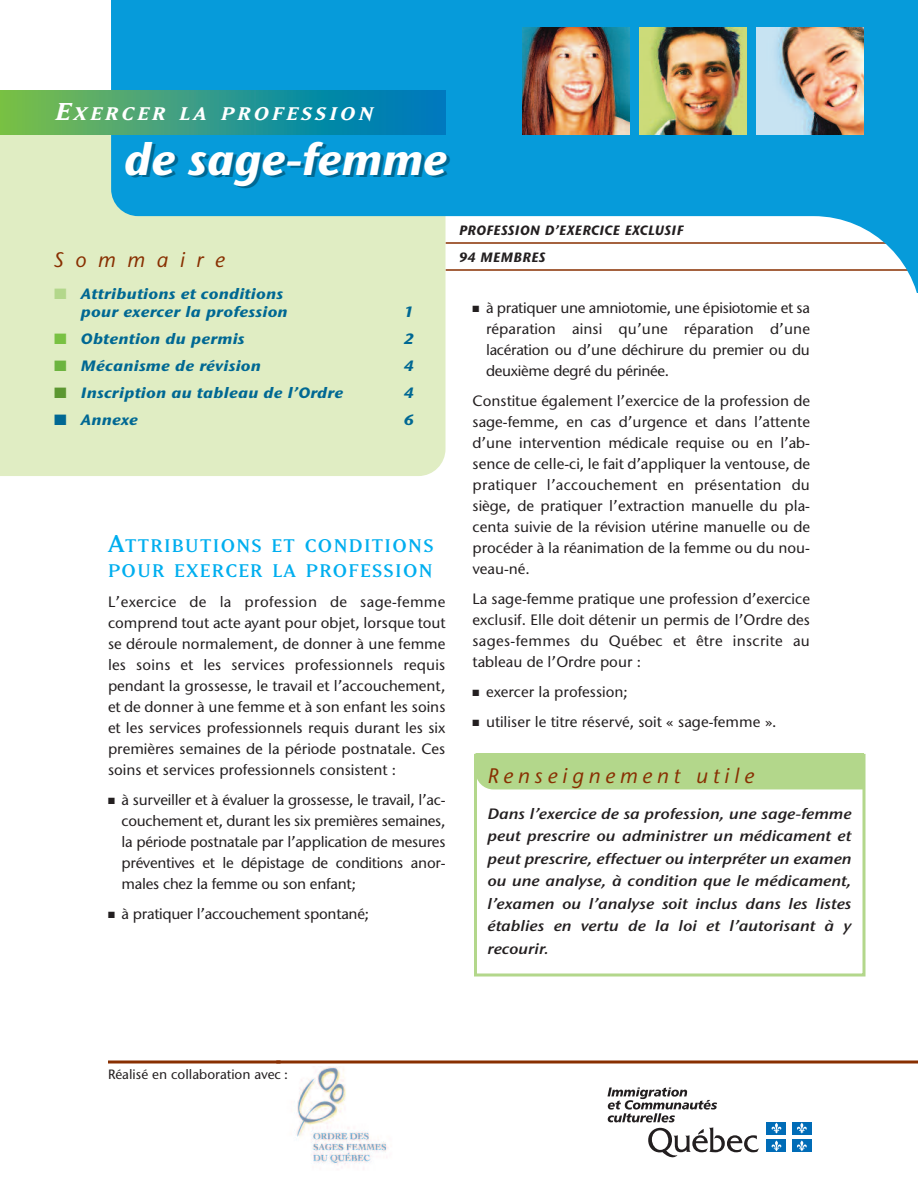
<style>
.page{position:relative;width:918px;height:1188px;background:#fff}
.page>*{position:absolute;margin:0;border:0;box-sizing:border-box;transform-origin:0 0}
.t1{font:italic 700 45px "Bell Stone Sans";color:#fff}
.t2{font:italic 21px "Bell Stone Sans";letter-spacing:.23em;color:#882f01}
.t3{font:italic 21px "Bell Stone Sans";letter-spacing:.545em;color:#882f01}
.t4{font:18px/25.5px "Matrix";letter-spacing:.065em;color:#00aeef;scale:1.15 1}
.t5{font:italic 700 18px "Matrix";color:#fff;scale:1.15 1}
.t6{font:15px/21px "Bell Stone Sans";color:#231f20;text-align:justify}
.t7{font:italic 600 15px/22.5px "Bell Stone Sans";color:#231f20;text-align:justify;scale:1.1 1}
.t8{font:italic 700 15px/18px "Bell Stone Sans";letter-spacing:.01em;color:#006893;scale:1.1 1}
.t9{font:italic 700 13.5px/27px "Bell Stone Sans";letter-spacing:.03em;color:#231f20}
.t10{font:13.5px "Bell Stone Sans";color:#231f20}
.s1{font-size:24px}
.s2{color:#b3d78b}
.s3{color:#79c142}
.s4{color:#6cb43f}
.s5{color:#5c9731}
</style>
<div class="page">
<div style="left:0;top:135px;width:446px;height:341px;background:#e0edc3"></div>
<svg style="left:111px;top:0;width:807px;height:292px;fill:#069bda"></svg>
<svg style="left:0;top:90px;width:446px;height:45px;background:#309989"></svg>
<svg style="left:608px;top:1088px;width:151px;height:69px"></svg>
<div style="left:767px;top:1122px;width:19px;height:12px;background:#006cb7"></div>
<svg style="left:771px;top:1123px;width:11px;height:11px"></svg>
<div style="left:792px;top:1122px;width:20px;height:12px;background:#006cb7"></div>
<svg style="left:797px;top:1123px;width:10px;height:11px"></svg>
<div style="left:767px;top:1140px;width:19px;height:12px;background:#006cb7"></div>
<svg style="left:771px;top:1140px;width:11px;height:11px"></svg>
<div style="left:792px;top:1140px;width:20px;height:12px;background:#006cb7"></div>
<svg style="left:797px;top:1140px;width:10px;height:11px"></svg>
<img style="left:756px;top:27px;width:108px;height:108px">
<img style="left:639px;top:27px;width:108px;height:108px">
<img style="left:522px;top:27px;width:108px;height:108px">
<svg style="left:281px;top:1060px;width:637px;height:4px;background:#a56240"></svg>
<svg style="left:108px;top:1060px;width:173px;height:4px"></svg>
<div style="left:474px;top:754px;width:392px;height:222px;border:3px solid #b3d78b"></div>
<div style="left:476px;top:753px;width:388px;height:36px;background:#b3d78b"></div>
<img style="left:296px;top:1067px;width:92px;height:103px">
<p class="t5" style="left:54px;top:104px;width:278px"><span class="s1">E</span>X ERCER LA PROFESSION</p>
<h1 class="t1" style="left:124px;top:143px;width:325px">de sage-femme</h1>
<h2 class="t3" style="left:54px;top:252px;width:172px">Sommaire</h2>
<p class="t8" style="left:81px;top:286px;width:189px;text-indent:-27px"><span class="s2">■</span> Attributions et conditions pour exercer la profession</p>
<p class="t8" style="left:404px;top:304px;width:11px">1</p>
<p class="t8" style="left:54px;top:331px;width:175px"><span class="s3">■</span> Obtention du permis</p>
<p class="t8" style="left:404px;top:331px;width:11px">2</p>
<p class="t8" style="left:54px;top:358px;width:190px"><span class="s4">■</span> Mécanisme de révision</p>
<p class="t8" style="left:404px;top:358px;width:11px">4</p>
<p class="t8" style="left:54px;top:385px;width:265px"><span class="s5">■</span> Inscription au tableau de l'Ordre</p>
<p class="t8" style="left:404px;top:385px;width:11px">4</p>
<p class="t8" style="left:54px;top:412px;width:78px">■ Annexe</p>
<p class="t8" style="left:404px;top:412px;width:11px">6</p>
<p class="t4" style="left:108px;top:533px;width:285px"><span class="s1">A</span>TTRIBUTIONS ET CONDITIONS<br>POUR EXERCER LA PROFESSION</p>
<p class="t6" style="left:108px;top:593px;width:339px">L'exercice de la profession de sage-femme comprend tout acte ayant pour objet, lorsque tout se déroule normalement, de donner à une femme les soins et les services professionnels requis pendant la grossesse, le travail et l’accouchement, et de donner à une femme et à son enfant les soins et les services professionnels requis durant les six premières semaines de la période postnatale. Ces soins et services professionnels consistent :</p>
<p class="t6" style="left:122px;top:791px;width:326px;text-indent:-14px">■ à surveiller et à évaluer la grossesse, le travail, l’ac&shy;couchement et, durant les six premières semaines, la période postnatale par l’application de mesures préventives et le dépistage de conditions anor&shy;males chez la femme ou son enfant;</p>
<p class="t6" style="left:108px;top:905px;width:263px">■ à pratiquer l’accouchement spontané;</p>
<p class="t9" style="left:459px;top:218px;width:226px">PROFESSION D'EXERCICE EXCLUSIF<br>94 MEMBRES</p>
<p class="t6" style="left:486px;top:299px;width:326px;text-indent:-14px">■ à pratiquer une amniotomie, une épisiotomie et sa réparation ainsi qu’une réparation d’une lacération ou d’une déchirure du premier ou du deuxième degré du périnée.</p>
<p class="t6" style="left:472px;top:392px;width:339px">Constitue également l’exercice de la profession de sage-femme, en cas d’urgence et dans l’attente d’une intervention médicale requise ou en l’ab&shy;sence de celle-ci, le fait d’appliquer la ventouse, de pratiquer l’accouchement en présentation du siège, de pratiquer l’extraction manuelle du pla&shy;centa suivie de la révision utérine manuelle ou de procéder à la réanimation de la femme ou du nou&shy;veau-né.</p>
<p class="t6" style="left:472px;top:590px;width:339px">La sage-femme pratique une profession d’exercice exclusif. Elle doit détenir un permis de l’Ordre des sages-femmes du Québec et être inscrite au tableau de l’Ordre pour :</p>
<p class="t6" style="left:472px;top:683px;width:157px">■ exercer la profession;</p>
<p class="t6" style="left:472px;top:713px;width:306px">■ utiliser le titre réservé, soit « sage-femme ».</p>
<h2 class="t2" style="left:488px;top:767px;width:268px">Renseignement utile</h2>
<p class="t7" style="left:488px;top:804px;width:332px">Dans l’exercice de sa profession, une sage-femme peut prescrire ou administrer un médicament et peut prescrire, effectuer ou interpréter un examen ou une analyse, à condition que le médicament, l’examen ou l’analyse soit inclus dans les listes établies en vertu de la loi et l’autorisant à y recourir.</p>
<p class="t10" style="left:108px;top:1070px;width:182px">Réalisé en collaboration avec :</p>
</div>
